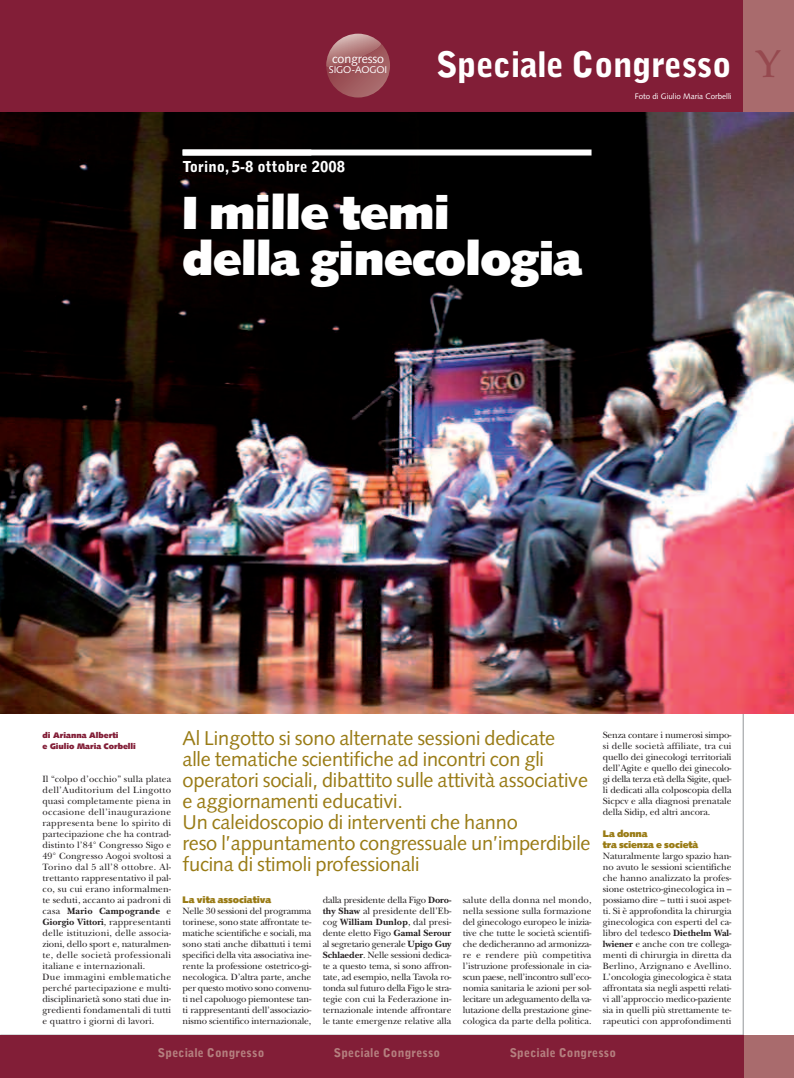
<style>
.page{position:relative;width:794px;height:1078px;background:#fff}
.page>*{position:absolute;margin:0;border:0;box-sizing:border-box;transform-origin:0 0}
.t1{font:900 46.4px/45.2px "Syntax";letter-spacing:-.01em;color:#fff}
.t2{font:500 38.7px "Palatino";color:#96494f}
.t3{font:900 35px "Bell Gothic";letter-spacing:-.01em;color:#fff}
.t4{font:20px/21px "Syntax";letter-spacing:-.01em;color:#997b15}
.t5{font:900 15px "Bell Gothic";color:#fff}
.t6{font:12.4px "Syntax";letter-spacing:-.01em;color:#fff}
.t7{font:900 12px "Bell Gothic";letter-spacing:.015em;color:#b57f7f}
.t8{font:9.8px "Syntax";letter-spacing:-.01em;color:#fff}
.t9{font:9.5px/11px "New Baskerville";letter-spacing:.01em;color:#231f20;text-align:justify}
.t10{font:900 9.5px/11px "Syntax";letter-spacing:-.015em;color:#997b15}
.t11{font:900 8px/11px "Syntax";color:#821e37}
.t12{font:8px "Syntax";color:#fff}
.s1{font-weight:700}
</style>
<div class="page">
<div style="left:0;top:0;width:743px;height:113px;background:#821e37"></div>
<div style="left:743px;top:0;width:51px;height:113px;background:#a96b6d"></div>
<hr style="left:743px;top:113px;width:1px;height:921px;background:#939598">
<img style="left:0;top:112px;width:794px;height:601px">
<div style="left:183px;top:149px;width:408px;height:6px;background:#fff"></div>
<div style="left:0;top:1034px;width:794px;height:43px;background:#a96b6d"></div>
<div style="left:0;top:1034px;width:743px;height:43px;background:#821e37"></div>
<svg style="left:326px;top:34px;width:64px;height:63px"></svg>
<h3 class="t6" style="left:332px;top:53px;width:53px">congresso</h3>
<p class="t8" style="left:329px;top:65px;width:60px">SIGO-AOGOI</p>
<h3 class="t3" style="left:436px;top:51px;width:297px">Speciale Congresso</h3>
<p class="t12" style="left:634px;top:93px;width:98px">Foto di Giulio Maria Corbelli</p>
<h2 class="t2" style="left:755px;top:49px;width:27px">Y</h2>
<h3 class="t5" style="left:183px;top:161px;width:164px">Torino, 5-8 ottobre 2008</h3>
<h1 class="t1" style="left:183px;top:195px;width:401px">I mille temi<br>della ginecologia</h1>
<p class="t11" style="left:43px;top:729px;width:95px">di Arianna Alberti<br>e Giulio Maria Corbelli</p>
<p class="t9" style="left:43px;top:774px;width:130px;text-align:left">Il “colpo d’occhio” sulla platea dell’Auditorium del Lingotto quasi completamente piena in occasione dell’inaugurazione rappresenta bene lo spirito di partecipazione che ha contrad&shy;distinto l’84° Congresso Sigo e<br>49° Congresso Aogoi svoltosi a<br>Torino dal 5 all’8 ottobre. Al&shy;trettanto rappresentativo il pal&shy;co, su cui erano informalmen&shy;te seduti, accanto ai padroni di casa <span class="s1">Mario Campogrande</span> e<br><span class="s1">Giorgio Vittori</span>, rappresentanti delle istituzioni, delle associa&shy;zioni, dello sport e, naturalmen&shy;te, delle società professionali italiane e internazionali.<br>Due immagini emblematiche perché partecipazione e multi&shy;disciplinarietà sono stati due in&shy;gredienti fondamentali di tutti e quattro i giorni di lavori.</p>
<p class="t4" style="left:183px;top:729px;width:409px">Al Lingotto si sono alternate sessioni dedicate<br>alle tematiche scientifiche ad incontri con gli operatori sociali, dibattito sulle attività associative e aggiornamenti educativi.<br>Un caleidoscopio di interventi che hanno<br>reso l’appuntamento congressuale un’imperdibile fucina di stimoli professionali</p>
<p class="t10" style="left:183px;top:894px;width:90px">La vita associativa</p>
<p class="t9" style="left:183px;top:906px;width:130px">Nelle 30 sessioni del programma torinese, sono state affrontate te&shy;matiche scientifiche e sociali, ma sono stati anche dibattuti i temi specifici della vita associativa ine&shy;rente la professione ostetrico-gi&shy;necologica. D’altra parte, anche per questo motivo sono convenu&shy;ti nel capoluogo piemontese tan&shy;ti rappresentanti dell’associazio&shy;nismo scientifico internazionale,</p>
<p class="t9" style="left:323px;top:895px;width:130px">dalla presidente della Figo <span class="s1">Doro&shy;thy Shaw</span> al presidente dell’Eb&shy;cog <span class="s1">William Dunlop</span>, dal presi&shy;dente eletto Figo <span class="s1">Gamal Serour </span>al segretario generale <span class="s1">Upigo Guy Schlaeder</span>. Nelle sessioni dedica&shy;te a questo tema, si sono affron&shy;tate, ad esempio, nella Tavola ro&shy;tonda sul futuro della Figo le stra&shy;tegie con cui la Federazione in&shy;ternazionale intende affrontare le tante emergenze relative alla</p>
<p class="t9" style="left:463px;top:895px;width:130px">salute della donna nel mondo, nella sessione sulla formazione del ginecologo europeo le inizia&shy;tive che tutte le società scientifi&shy;che dedicheranno ad armonizza&shy;re e rendere più competitiva l’istruzione professionale in cia&shy;scun paese, nell’incontro sull’eco&shy;nomia sanitaria le azioni per sol&shy;lecitare un adeguamento della va&shy;lutazione della prestazione gine&shy;cologica da parte della politica.</p>
<p class="t9" style="left:603px;top:730px;width:130px">Senza contare i numerosi simpo&shy;si delle società affiliate, tra cui quello dei ginecologi territoriali dell’Agite e quello dei ginecolo&shy;gi della terza età della Sigite, quel&shy;li dedicati alla colposcopia della Sicpcv e alla diagnosi prenatale della Sidip, ed altri ancora.</p>
<p class="t10" style="left:603px;top:828px;width:97px">La donna<br>tra scienza e società</p>
<p class="t9" style="left:603px;top:851px;width:130px">Naturalmente largo spazio han&shy;no avuto le sessioni scientifiche che hanno analizzato la profes&shy;sione ostetrico-ginecologica in – possiamo dire – tutti i suoi aspet&shy;ti. Si è approfondita la chirurgia ginecologica con esperti del ca&shy;libro del tedesco <span class="s1">Diethelm Wal&shy;lwiener</span> e anche con tre collega&shy;menti di chirurgia in diretta da Berlino, Arzignano e Avellino.<br>L’oncologia ginecologica è stata affrontata sia negli aspetti relati&shy;vi all’approccio medico-paziente sia in quelli più strettamente te&shy;rapeutici con approfondimenti</p>
<p class="t7" style="left:158px;top:1047px;width:108px">Speciale Congresso</p>
<p class="t7" style="left:334px;top:1047px;width:108px">Speciale Congresso</p>
<p class="t7" style="left:510px;top:1047px;width:108px">Speciale Congresso</p>
</div>
